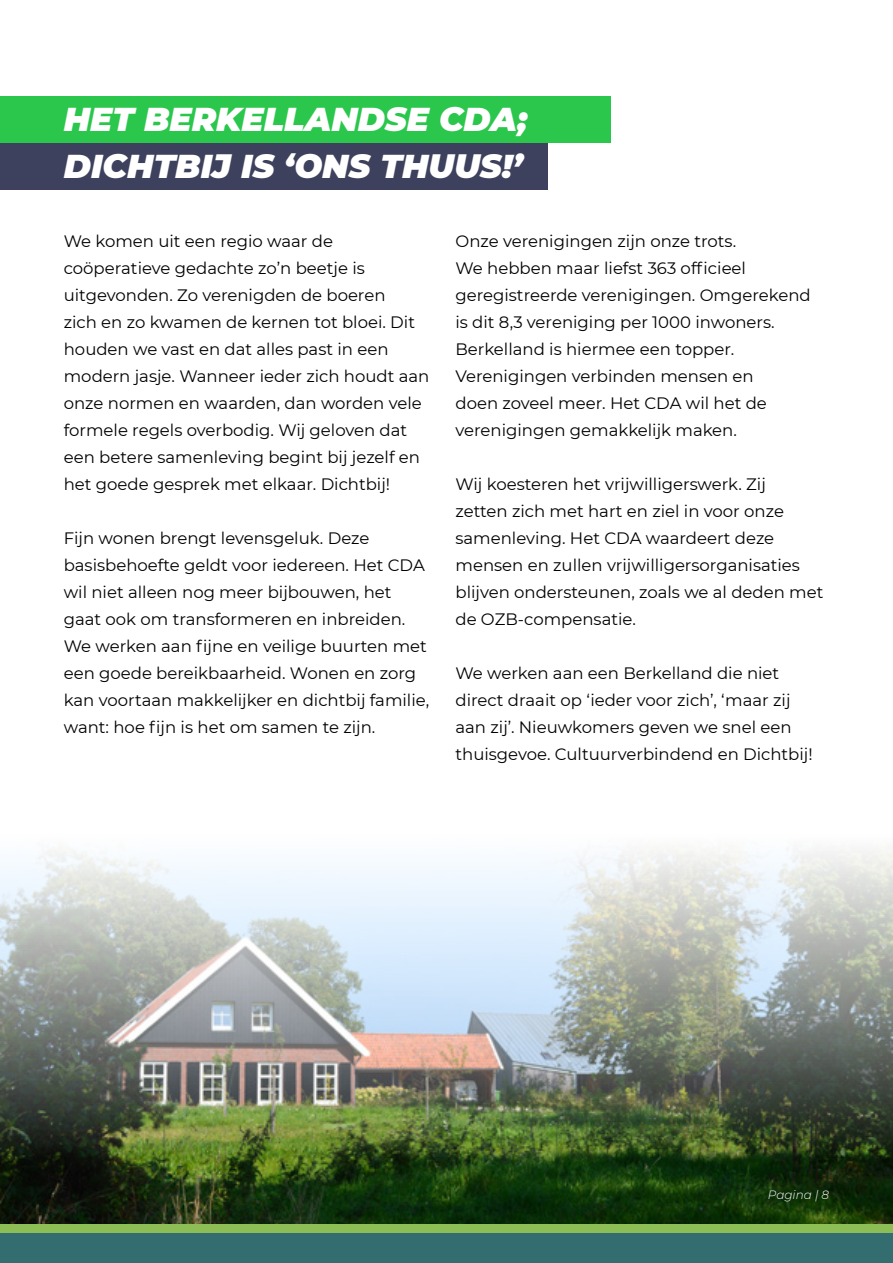
<style>
.page{position:relative;width:893px;height:1263px;background:#fff}
.page>*{position:absolute;margin:0;border:0;box-sizing:border-box;transform-origin:0 0}
.t1{font:italic 900 33px/46.8px "Montserrat";color:#fff}
.t2{font:16.5px/27px "Montserrat";color:#000}
.t3{font:italic 300 12px "Montserrat";color:#fff}
</style>
<div class="page">
<img style="left:0;top:851px;width:893px;height:374px">
<div style="left:0;top:1225px;width:893px;height:8px;background:#8dbe56"></div>
<div style="left:0;top:1233px;width:893px;height:30px;background:#336d70"></div>
<div style="left:0;top:96px;width:611px;height:47px;background:#2bc74d"></div>
<div style="left:0;top:143px;width:547px;height:47px;background:#3d415d"></div>
<h1 class="t1" style="left:64px;top:94px;width:465px">HET BERKELLANDSE CDA;<br>DICHTBIJ IS ‘ONS THUUS!’</h1>
<p class="t2" style="left:64px;top:227px;width:367px">We komen uit een regio waar de coöperatieve gedachte zo’n beetje is uitgevonden. Zo verenigden de boeren<br>zich en zo kwamen de kernen tot bloei. Dit houden we vast en dat alles past in een modern jasje. Wanneer ieder zich houdt aan onze normen en waarden, dan worden vele formele regels overbodig. Wij geloven dat een betere samenleving begint bij jezelf en het goede gesprek met elkaar. Dichtbij!</p>
<p class="t2" style="left:64px;top:524px;width:367px">Fijn wonen brengt levensgeluk. Deze basisbehoefte geldt voor iedereen. Het CDA wil niet alleen nog meer bijbouwen, het gaat ook om transformeren en inbreiden.<br>We werken aan fijne en veilige buurten met een goede bereikbaarheid. Wonen en zorg kan voortaan makkelijker en dichtbij familie, want: hoe fijn is het om samen te zijn.</p>
<p class="t2" style="left:455px;top:227px;width:357px">Onze verenigingen zijn onze trots.<br>We hebben maar liefst 363 officieel geregistreerde verenigingen. Omgerekend is dit 8,3 vereniging per 1000 inwoners.<br>Berkelland is hiermee een topper.<br>Verenigingen verbinden mensen en<br>doen zoveel meer. Het CDA wil het de verenigingen gemakkelijk maken.</p>
<p class="t2" style="left:455px;top:470px;width:369px">Wij koesteren het vrijwilligerswerk. Zij<br>zetten zich met hart en ziel in voor onze samenleving. Het CDA waardeert deze mensen en zullen vrijwilligersorganisaties blijven ondersteunen, zoals we al deden met de OZB-compensatie.</p>
<p class="t2" style="left:455px;top:659px;width:359px">We werken aan een Berkelland die niet direct draait op ‘ieder voor zich’, ‘maar zij aan zij’. Nieuwkomers geven we snel een thuisgevoe. Cultuurverbindend en Dichtbij!</p>
<p class="t3" style="left:768px;top:1187px;width:63px">Pagina | 8</p>
</div>
